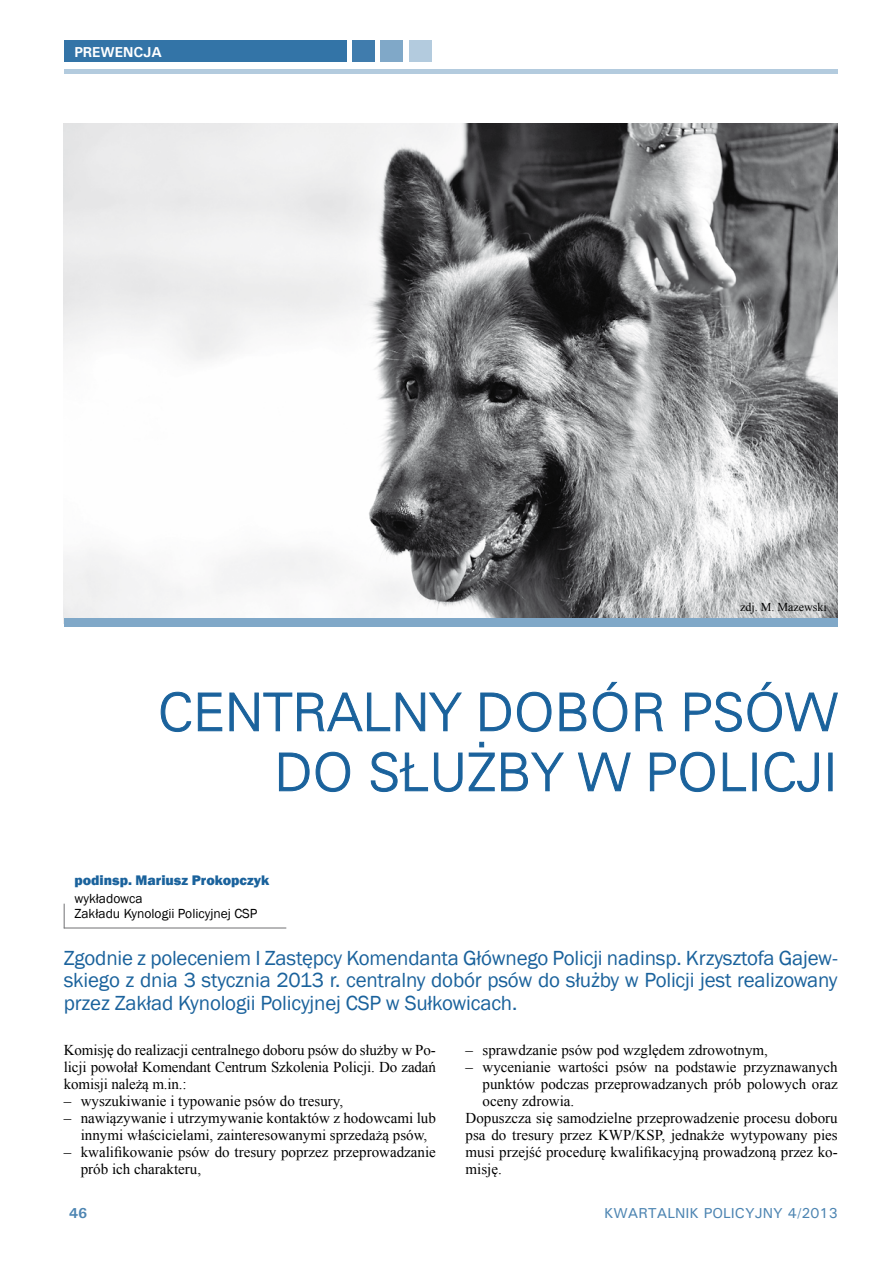
<style>
.page{position:relative;width:893px;height:1263px;background:#fff}
.page>*{position:absolute;margin:0;border:0;box-sizing:border-box;transform-origin:0 0}
.t1{font:300 52.5px/60px "Univers";color:#1a629c;text-align:right}
.t2{font:21px/22.5px "Franklin Gothic";letter-spacing:-.01em;color:#1a629c;text-align:justify}
.t3{font:15px/17px "Times New Roman";color:#000;text-align:justify}
.t4{font:500 14.4px "Univers";color:#4d85b2}
.t5{font:700 14.4px "Univers";color:#fff}
.t6{font:700 14.4px "Univers";color:#4d85b2}
.t7{font:800 14.25px "Franklin Gothic";color:#1a629c}
.t8{font:13.5px/14.2px "Franklin Gothic";color:#000}
.t9{font:12px "Times New Roman";color:#000}
</style>
<div class="page">
<hr style="left:64px;top:70px;width:774px;height:4px;background:#b3cbde">
<div style="left:64px;top:41px;width:283px;height:21px;background:#3374a7"></div>
<div style="left:352px;top:41px;width:23px;height:21px;background:#407cad"></div>
<div style="left:380px;top:41px;width:23px;height:21px;background:#80a8c8"></div>
<div style="left:409px;top:41px;width:23px;height:21px;background:#b3cbde"></div>
<svg style="left:160px;top:691px;width:31px;height:41px"></svg>
<svg style="left:198px;top:692px;width:25px;height:39px"></svg>
<svg style="left:229px;top:692px;width:233px;height:40px"></svg>
<svg style="left:480px;top:692px;width:31px;height:39px"></svg>
<svg style="left:517px;top:691px;width:35px;height:41px"></svg>
<svg style="left:559px;top:682px;width:69px;height:50px"></svg>
<svg style="left:635px;top:692px;width:28px;height:39px"></svg>
<svg style="left:685px;top:682px;width:153px;height:50px"></svg>
<svg style="left:279px;top:751px;width:71px;height:41px"></svg>
<svg style="left:370px;top:751px;width:58px;height:41px"></svg>
<svg style="left:434px;top:741px;width:61px;height:51px"></svg>
<svg style="left:501px;top:752px;width:63px;height:39px"></svg>
<svg style="left:577px;top:752px;width:54px;height:40px"></svg>
<svg style="left:650px;top:751px;width:65px;height:41px"></svg>
<svg style="left:722px;top:752px;width:24px;height:39px"></svg>
<div style="left:752px;top:753px;width:5px;height:38px;border:1px solid #1a629c"></div>
<svg style="left:764px;top:751px;width:55px;height:41px"></svg>
<div style="left:828px;top:753px;width:4px;height:38px;border:1px solid #1a629c"></div>
<hr style="left:64px;top:928px;width:222px;height:1px;background:#707173">
<svg style="left:64px;top:904px;width:1px;height:24px"></svg>
<img style="left:64px;top:123px;width:774px;height:495px">
<div style="left:64px;top:618px;width:774px;height:9px;background:#80a8c8"></div>
<p class="t5" style="left:74px;top:43px;width:89px">PREWENCJA</p>
<p class="t9" style="left:740px;top:599px;width:88px">zdj. M. Mazewski</p>
<h1 class="t1" style="left:158px;top:682px;width:681px">CENTRALNY DOBÓR PSÓW<br>DO SŁUŻBY W POLICJI</h1>
<p class="t7" style="left:74px;top:871px;width:196px">podinsp. Mariusz Prokopczyk</p>
<p class="t8" style="left:74px;top:892px;width:185px">wykładowca<br>Zakładu Kynologii Policyjnej CSP</p>
<h2 class="t2" style="left:64px;top:947px;width:775px">Zgodnie z poleceniem I Zastępcy Komendanta Głównego Policji nadinsp. Krzysztofa Gajew&shy;skiego z dnia 3 stycznia 2013 r. centralny dobór psów do służby w Policji jest realizowany przez Zakład Kynologii Policyjnej CSP w Sułkowicach.</h2>
<p class="t3" style="left:64px;top:1041px;width:374px">Komisję do realizacji centralnego doboru psów do służby w Po&shy;licji powołał Komendant Centrum Szkolenia Policji. Do zadań komisji należą m.in.:</p>
<p class="t3" style="left:64px;top:1092px;width:281px">– wyszukiwanie i typowanie psów do tresury,</p>
<p class="t3" style="left:64px;top:1109px;width:374px;text-align:center">– nawiązywanie i utrzymywanie kontaktów z hodowcami lub innymi właścicielami, zainteresowanymi sprzedażą psów,</p>
<p class="t3" style="left:81px;top:1143px;width:357px;text-indent:-17px">– kwalifikowanie psów do tresury poprzez przeprowadzanie prób ich charakteru,</p>
<p class="t3" style="left:466px;top:1041px;width:304px">– sprawdzanie psów pod względem zdrowotnym,</p>
<p class="t3" style="left:466px;top:1058px;width:374px">– wycenianie wartości psów na podstawie przyznawanych</p>
<p class="t3" style="left:483px;top:1075px;width:357px">punktów podczas przeprowadzanych prób polowych oraz</p>
<p class="t3" style="left:483px;top:1092px;width:93px">oceny zdrowia.</p>
<p class="t3" style="left:466px;top:1109px;width:374px">Dopuszcza się samodzielne przeprowadzenie procesu doboru</p>
<p class="t3" style="left:466px;top:1126px;width:374px">psa do tresury przez KWP/KSP, jednakże wytypowany pies</p>
<p class="t3" style="left:466px;top:1143px;width:374px">musi przejść procedurę kwalifikacyjną prowadzoną przez ko-</p>
<p class="t3" style="left:466px;top:1160px;width:38px">misję.</p>
<p class="t6" style="left:69px;top:1204px;width:20px">46</p>
<p class="t4" style="left:604px;top:1204px;width:235px">KWARTALNIK POLICYJNY 4/2013</p>
</div>
